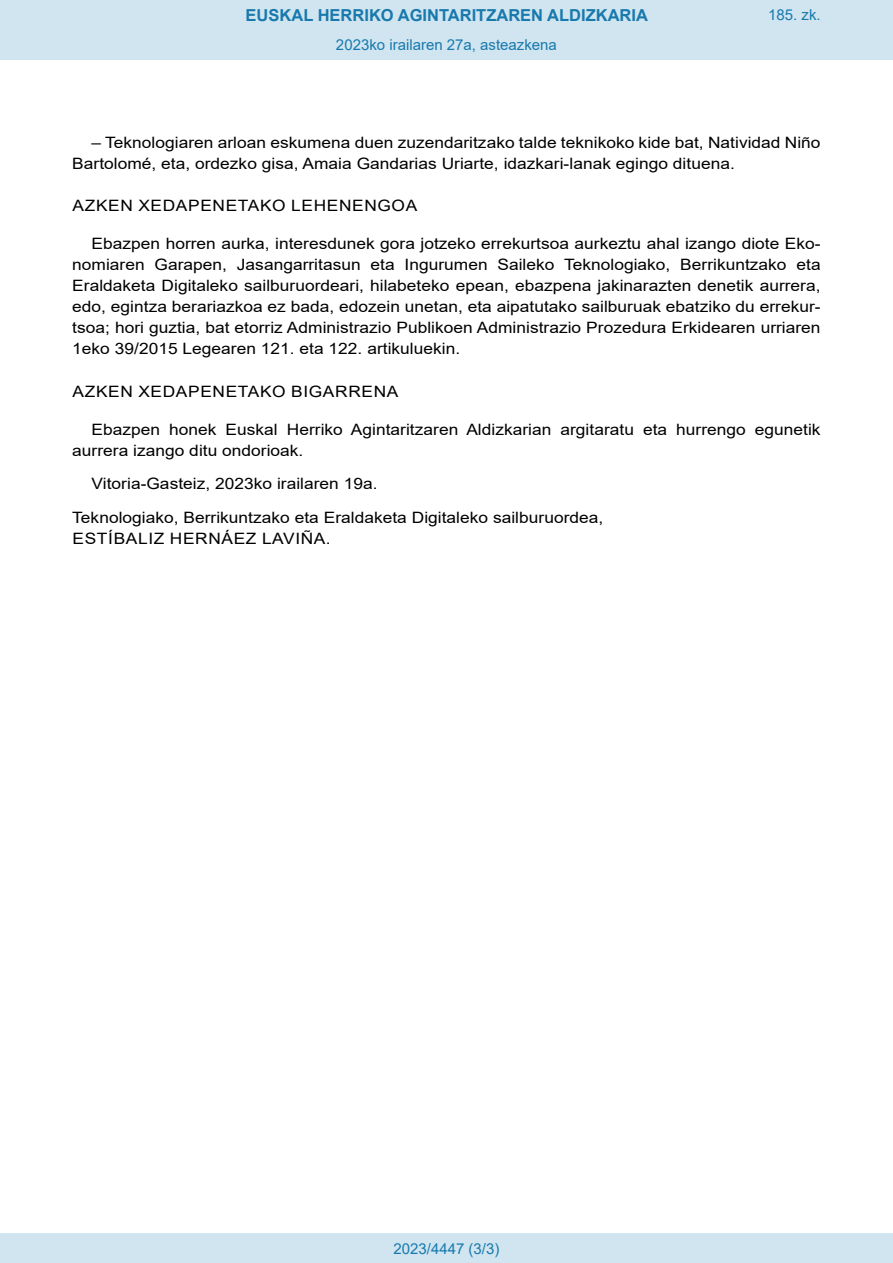
<style>
.page{position:relative;width:893px;height:1263px;background:#fff}
.page>*{position:absolute;margin:0;border:0;box-sizing:border-box;transform-origin:0 0}
.t1{font:700 16.5px "Arial";color:#1879ad}
.BOPVDetalle{font:15.6px/21px "Arial";color:#000;scale:1.11 1}
.BOPVFirmaPuesto{font:15.6px "Arial";color:#000;scale:1.11 1}
.BOPVDisposicion{font:15.6px "Arial";letter-spacing:.035em;color:#000;scale:1.11 1}
.BOPVFirmaLugFec{font:15.6px "Arial";color:#000;scale:1.11 1}
.BOPVFirmaNombre{font:15.6px "Arial";letter-spacing:.035em;color:#000;scale:1.11 1}
.Paginacion_Centro{font:15px "Arial";color:#1879ad}
</style>
<div class="page">
<div style="left:0;top:0;width:893px;height:60px;background:#d0e5f0"></div>
<div style="left:0;top:1233px;width:893px;height:30px;background:#d0e5f0"></div>
<p class="t1" style="left:246px;top:3px;width:404px">EUSKAL HERRIKO AGINTARITZAREN ALDIZKARIA</p>
<p class="Paginacion_Centro" style="left:336px;top:35px;width:222px">2023ko irailaren 27a, asteazkena</p>
<p class="Paginacion_Centro" style="left:768px;top:5px;width:54px">185. zk.</p>
<p class="BOPVDetalle" style="left:72px;top:132px;width:676px;text-indent:19px">– Teknologiaren arloan eskumena duen zuzendaritzako talde teknikoko kide bat, Natividad Niño<br>Bartolomé, eta, ordezko gisa, Amaia Gandarias Uriarte, idazkari-lanak egingo dituena.</p>
<p class="BOPVDisposicion" style="left:73px;top:195px;width:312px">AZKEN XEDAPENETAKO LEHENENGOA</p>
<p class="BOPVDetalle" style="left:72px;top:233px;width:676px;text-align:justify;text-indent:19px">Ebazpen horren aurka, interesdunek gora jotzeko errekurtsoa aurkeztu ahal izango diote Eko&shy;nomiaren Garapen, Jasangarritasun eta Ingurumen Saileko Teknologiako, Berrikuntzako eta Eraldaketa Digitaleko sailburuordeari, hilabeteko epean, ebazpena jakinarazten denetik aurrera, edo, egintza berariazkoa ez bada, edozein unetan, eta aipatutako sailburuak ebatziko du errekur&shy;tsoa; hori guztia, bat etorriz Administrazio Publikoen Administrazio Prozedura Erkidearen urriaren 1eko 39/2015 Legearen 121. eta 122. artikuluekin.</p>
<p class="BOPVDisposicion" style="left:73px;top:380px;width:295px">AZKEN XEDAPENETAKO BIGARRENA</p>
<p class="BOPVDetalle" style="left:72px;top:419px;width:676px;text-indent:19px">Ebazpen honek Euskal Herriko Agintaritzaren Aldizkarian argitaratu eta hurrengo egunetik aurrera izango ditu ondorioak.</p>
<p class="BOPVFirmaLugFec" style="left:92px;top:473px;width:259px">Vitoria-Gasteiz, 2023ko irailaren 19a.</p>
<p class="BOPVFirmaPuesto" style="left:72px;top:507px;width:480px">Teknologiako, Berrikuntzako eta Eraldaketa Digitaleko sailburuordea,</p>
<p class="BOPVFirmaNombre" style="left:73px;top:528px;width:234px">ESTÍBALIZ HERNÁEZ LAVIÑA.</p>
<p class="Paginacion_Centro" style="left:393px;top:1238px;width:107px">2023/4447 (3/3)</p>
</div>
